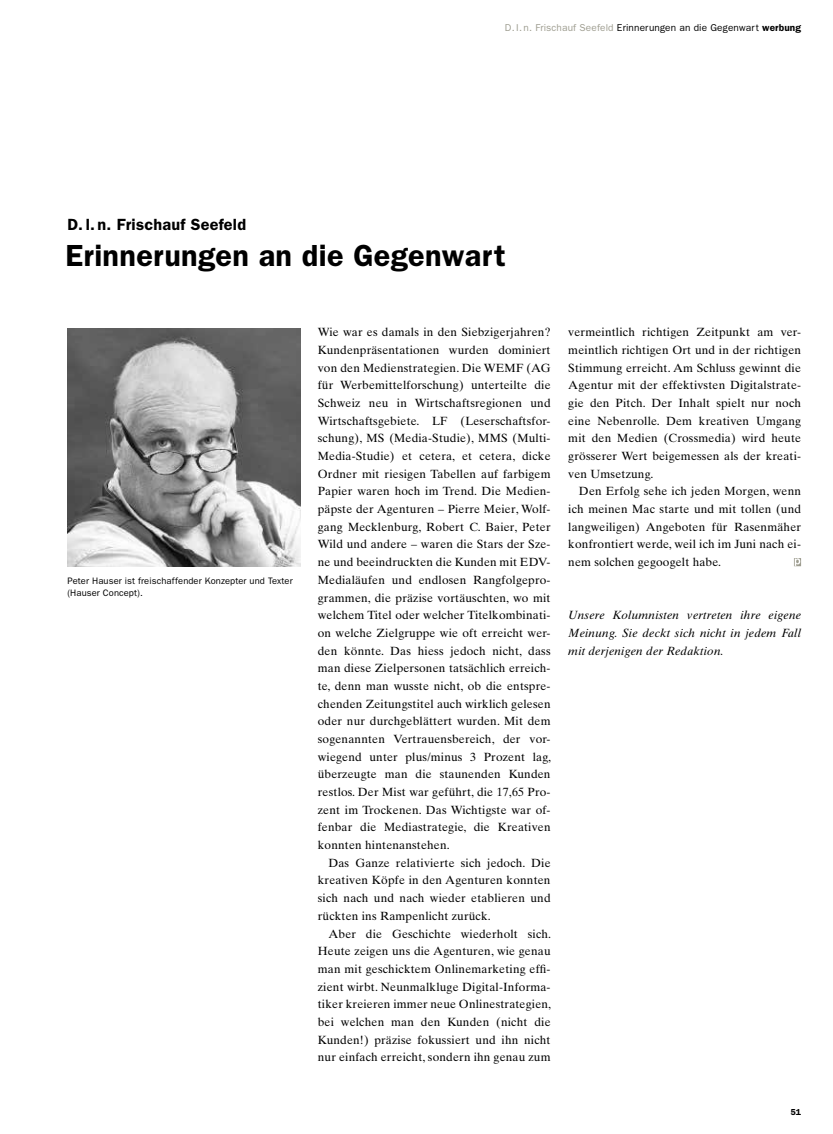
<style>
.page{position:relative;width:833px;height:1134px;background:#fff}
.page>*{position:absolute;margin:0;border:0;box-sizing:border-box;transform-origin:0 0}
.t1{font:600 30.62px "Franklin Gothic";letter-spacing:.01em;color:#000}
.t2{font:600 16.25px "Franklin Gothic";letter-spacing:.015em;color:#000}
.t3{font:11.88px/17.6px "Times Ten";letter-spacing:.015em;color:#000;text-align:justify}
.t4{font:italic 11.88px/17.6px "Times Ten";letter-spacing:.015em;color:#000;text-align:justify}
.t5{font:10px "Franklin Gothic";letter-spacing:.015em;color:#000}
.t6{font:9.38px/12.5px "Franklin Gothic";letter-spacing:.01em;color:#000}
.t7{font:600 8.75px "Franklin Gothic";color:#000}
.s1{color:#9e9d90}
.s2{font-weight:600}
</style>
<div class="page">
<svg style="left:794px;top:558px;width:7px;height:8px"></svg>
<img style="left:67px;top:328px;width:233px;height:238px">
<p class="t5" style="left:505px;top:21px;width:298px"><span class="s1">D. I. n. Frischauf Seefeld</span> Erinnerungen an die Gegenwart <span class="s2">werbung</span></p>
<h2 class="t2" style="left:67px;top:215px;width:180px">D. l. n. Frischauf Seefeld</h2>
<h1 class="t1" style="left:66px;top:237px;width:442px">Erinnerungen an die Gegenwart</h1>
<p class="t6" style="left:67px;top:574px;width:227px">Peter Hauser ist freischaffender Konzepter und Texter (Hauser Concept).</p>
<p class="t3" style="left:318px;top:323px;width:235px">Wie war es damals in den Siebzigerjahren?<br>Kundenpräsentationen wurden dominiert von den Medienstrategien. Die WEMF (AG für Werbemittelforschung) unterteilte die Schweiz neu in Wirtschaftsregionen und Wirtschaftsgebiete. LF (Leserschaftsfor&shy;schung), MS (Media-Studie), MMS (Multi-Media-Studie) et cetera, et cetera, dicke Ordner mit riesigen Tabellen auf farbigem Papier waren hoch im Trend. Die Medien&shy;päpste der Agenturen – Pierre Meier, Wolf&shy;gang Mecklenburg, Robert C. Baier, Peter Wild und andere – waren die Stars der Sze&shy;ne und beeindruckten die Kunden mit EDV-Medialäufen und endlosen Rangfolgepro&shy;grammen, die präzise vortäuschten, wo mit welchem Titel oder welcher Titelkombinati&shy;on welche Zielgruppe wie oft erreicht wer&shy;den könnte. Das hiess jedoch nicht, dass man diese Zielpersonen tatsächlich erreich&shy;te, denn man wusste nicht, ob die entspre&shy;chenden Zeitungstitel auch wirklich gelesen oder nur durchgeblättert wurden. Mit dem sogenannten Vertrauensbereich, der vor&shy;wiegend unter plus/minus 3 Prozent lag, überzeugte man die staunenden Kunden restlos. Der Mist war geführt, die 17,65 Pro&shy;zent im Trockenen. Das Wichtigste war of&shy;fenbar die Mediastrategie, die Kreativen konnten hintenanstehen.</p>
<p class="t3" style="left:318px;top:854px;width:234px;text-indent:11px">Das Ganze relativierte sich jedoch. Die kreativen Köpfe in den Agenturen konnten sich nach und nach wieder etablieren und rückten ins Rampenlicht zurück.</p>
<p class="t3" style="left:318px;top:924px;width:235px;text-indent:11px">Aber die Geschichte wiederholt sich.<br>Heute zeigen uns die Agenturen, wie genau man mit geschicktem Onlinemarketing effi&shy;zient wirbt. Neunmalkluge Digital-Informa&shy;tiker kreieren immer neue Onlinestrategien, bei welchen man den Kunden (nicht die Kunden!) präzise fokussiert und ihn nicht nur einfach erreicht, sondern ihn genau zum</p>
<p class="t3" style="left:568px;top:323px;width:234px">vermeintlich richtigen Zeitpunkt am ver&shy;meintlich richtigen Ort und in der richtigen Stimmung erreicht. Am Schluss gewinnt die Agentur mit der effektivsten Digitalstrate&shy;gie den Pitch. Der Inhalt spielt nur noch eine Nebenrolle. Dem kreativen Umgang mit den Medien (Crossmedia) wird heute grösserer Wert beigemessen als der kreati&shy;ven Umsetzung.</p>
<p class="t3" style="left:568px;top:482px;width:234px;text-indent:11px">Den Erfolg sehe ich jeden Morgen, wenn ich meinen Mac starte und mit tollen (und langweiligen) Angeboten für Rasenmäher konfrontiert werde, weil ich im Juni nach ei&shy;nem solchen gegoogelt habe.</p>
<p class="t4" style="left:568px;top:606px;width:234px">Unsere Kolumnisten vertreten ihre eigene Meinung. Sie deckt sich nicht in jedem Fall mit derjenigen der Redaktion.</p>
<p class="t7" style="left:790px;top:1106px;width:12px">51</p>
</div>
